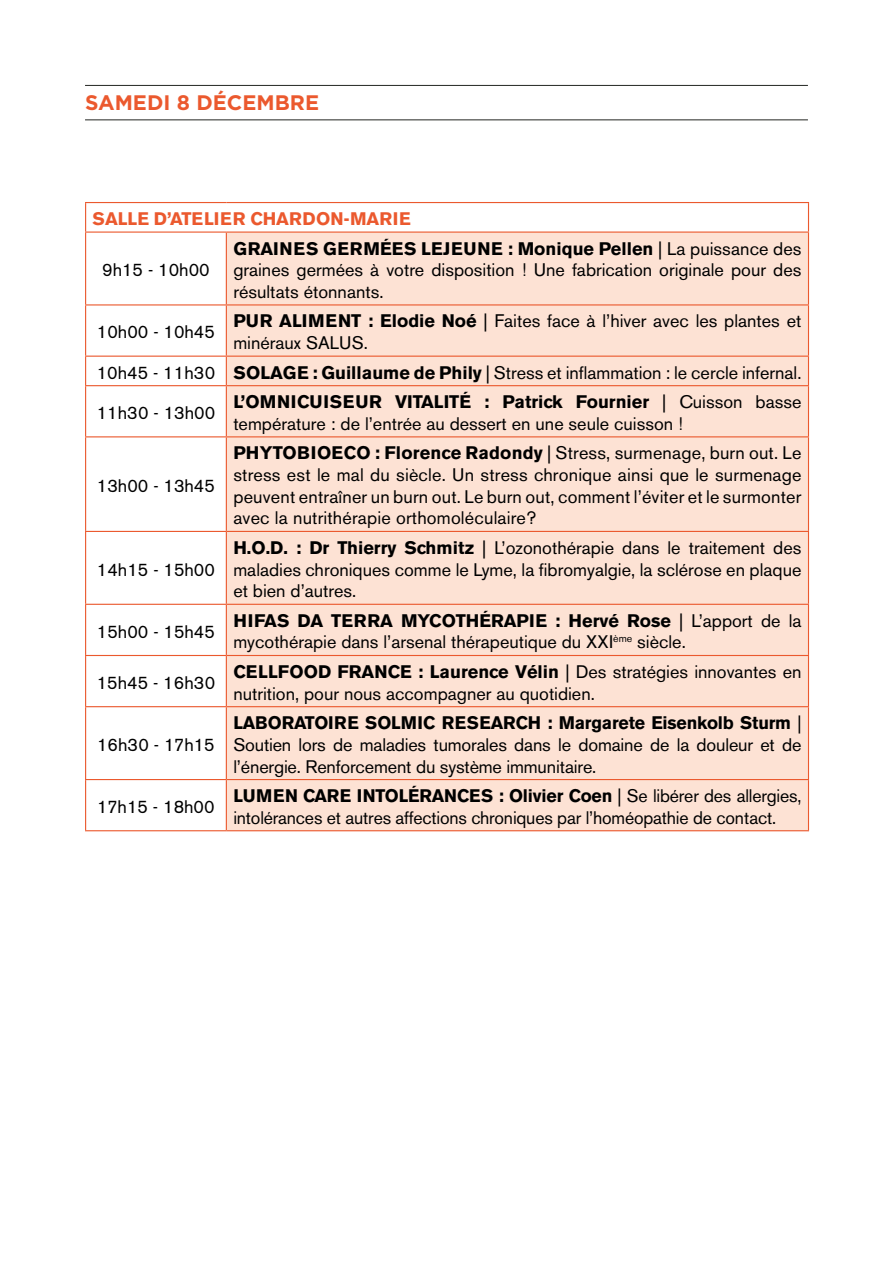
<style>
.page{position:relative;width:893px;height:1263px;background:#fff}
.page>*{position:absolute;margin:0;border:0;box-sizing:border-box;transform-origin:0 0}
.t1{font:700 21px "Gotham";color:#eb592e}
.t2{font:18px/21.6px "Akzidenz Grotesk BE";color:#000}
.t3{font:700 18px "Akzidenz Grotesk BE";color:#eb592e}
.s1{font-weight:700}
</style>
<div class="page">
<hr style="left:85px;top:85px;width:723px;height:1px;background:#232622">
<hr style="left:85px;top:119px;width:723px;height:1px;background:#232622">
<svg style="left:86px;top:203px;width:722px;height:627px"></svg>
<div style="left:227px;top:233px;width:581px;height:597px;background:#fde2d4"></div>
<hr style="left:226px;top:304px;width:583px;height:1px;background:#eb592e">
<hr style="left:226px;top:356px;width:583px;height:1px;background:#eb592e">
<hr style="left:226px;top:385px;width:583px;height:1px;background:#eb592e">
<hr style="left:226px;top:436px;width:583px;height:1px;background:#eb592e">
<hr style="left:226px;top:531px;width:583px;height:1px;background:#eb592e">
<hr style="left:226px;top:604px;width:583px;height:1px;background:#eb592e">
<hr style="left:226px;top:655px;width:583px;height:1px;background:#eb592e">
<hr style="left:226px;top:706px;width:583px;height:1px;background:#eb592e">
<hr style="left:226px;top:779px;width:583px;height:1px;background:#eb592e">
<hr style="left:226px;top:830px;width:583px;height:1px;background:#eb592e">
<hr style="left:85px;top:202px;width:141px;height:1px;background:#eb592e">
<svg style="left:85px;top:203px;width:1px;height:28px"></svg>
<hr style="left:226px;top:202px;width:583px;height:1px;background:#eb592e">
<svg style="left:808px;top:203px;width:1px;height:28px"></svg>
<hr style="left:85px;top:231px;width:141px;height:2px;background:#eb592e">
<hr style="left:85px;top:233px;width:1px;height:71px;background:#eb592e">
<hr style="left:226px;top:231px;width:583px;height:2px;background:#eb592e">
<hr style="left:226px;top:233px;width:1px;height:71px;background:#eb592e">
<hr style="left:808px;top:233px;width:1px;height:71px;background:#eb592e">
<hr style="left:808px;top:305px;width:1px;height:51px;background:#eb592e">
<svg style="left:808px;top:357px;width:1px;height:28px"></svg>
<hr style="left:808px;top:386px;width:1px;height:50px;background:#eb592e">
<hr style="left:808px;top:437px;width:1px;height:94px;background:#eb592e">
<hr style="left:808px;top:532px;width:1px;height:72px;background:#eb592e">
<hr style="left:226px;top:605px;width:1px;height:50px;background:#eb592e">
<hr style="left:808px;top:605px;width:1px;height:50px;background:#eb592e">
<hr style="left:808px;top:656px;width:1px;height:50px;background:#eb592e">
<hr style="left:808px;top:707px;width:1px;height:72px;background:#eb592e">
<hr style="left:808px;top:780px;width:1px;height:50px;background:#eb592e">
<hr style="left:85px;top:304px;width:141px;height:1px;background:#eb592e">
<hr style="left:85px;top:305px;width:1px;height:51px;background:#eb592e">
<hr style="left:226px;top:305px;width:1px;height:51px;background:#eb592e">
<hr style="left:85px;top:356px;width:141px;height:1px;background:#eb592e">
<svg style="left:85px;top:357px;width:1px;height:28px"></svg>
<svg style="left:226px;top:357px;width:1px;height:28px"></svg>
<hr style="left:85px;top:830px;width:141px;height:1px;background:#eb592e">
<hr style="left:85px;top:385px;width:141px;height:1px;background:#eb592e">
<hr style="left:85px;top:386px;width:1px;height:50px;background:#eb592e">
<hr style="left:226px;top:386px;width:1px;height:50px;background:#eb592e">
<hr style="left:85px;top:436px;width:141px;height:1px;background:#eb592e">
<hr style="left:85px;top:437px;width:1px;height:94px;background:#eb592e">
<hr style="left:226px;top:437px;width:1px;height:94px;background:#eb592e">
<hr style="left:85px;top:531px;width:141px;height:1px;background:#eb592e">
<hr style="left:85px;top:532px;width:1px;height:72px;background:#eb592e">
<hr style="left:226px;top:532px;width:1px;height:72px;background:#eb592e">
<hr style="left:85px;top:604px;width:141px;height:1px;background:#eb592e">
<hr style="left:85px;top:605px;width:1px;height:50px;background:#eb592e">
<hr style="left:85px;top:655px;width:141px;height:1px;background:#eb592e">
<hr style="left:85px;top:656px;width:1px;height:50px;background:#eb592e">
<hr style="left:226px;top:656px;width:1px;height:50px;background:#eb592e">
<hr style="left:85px;top:706px;width:141px;height:1px;background:#eb592e">
<hr style="left:85px;top:707px;width:1px;height:72px;background:#eb592e">
<hr style="left:226px;top:707px;width:1px;height:72px;background:#eb592e">
<hr style="left:85px;top:779px;width:141px;height:1px;background:#eb592e">
<hr style="left:85px;top:780px;width:1px;height:50px;background:#eb592e">
<hr style="left:226px;top:780px;width:1px;height:50px;background:#eb592e">
<p class="t1" style="left:85px;top:90px;width:236px">SAMEDI 8 DÉCEMBRE</p>
<p class="t3" style="left:93px;top:208px;width:320px">SALLE D’ATELIER CHARDON-MARIE</p>
<p class="t2" style="left:102px;top:259px;width:109px">9h15 - 10h00</p>
<p class="t2" style="left:233px;top:238px;width:570px;text-align:justify"><span class="s1">GRAINES GERMÉES LEJEUNE : Monique Pellen</span> | La puissance des graines germées à votre disposition ! Une fabrication originale pour des résultats étonnants.</p>
<p class="t2" style="left:97px;top:321px;width:120px">10h00 - 10h45</p>
<p class="t2" style="left:233px;top:310px;width:569px"><span class="s1">PUR ALIMENT : Elodie Noé</span> | Faites face à l’hiver avec les plantes et minéraux SALUS.</p>
<p class="t2" style="left:97px;top:362px;width:120px">10h45 - 11h30</p>
<p class="t2" style="left:233px;top:362px;width:570px"><span class="s1">SOLAGE : Guillaume de Phily</span> | Stress et inflammation : le cercle infernal.</p>
<p class="t2" style="left:97px;top:402px;width:120px">11h30 - 13h00</p>
<p class="t2" style="left:233px;top:391px;width:570px"><span class="s1">L’OMNICUISEUR VITALITÉ : Patrick Fournier</span> | Cuisson basse température : de l’entrée au dessert en une seule cuisson !</p>
<p class="t2" style="left:97px;top:475px;width:120px">13h00 - 13h45</p>
<p class="t2" style="left:97px;top:558px;width:120px">14h15 - 15h00</p>
<p class="t2" style="left:97px;top:620px;width:120px">15h00 - 15h45</p>
<p class="t2" style="left:233px;top:442px;width:570px;text-align:justify"><span class="s1">PHYTOBIOECO : Florence Radondy</span> | Stress, surmenage, burn out. Le stress est le mal du siècle. Un stress chronique ainsi que le surmenage peuvent entraîner un burn out. Le burn out, comment l’éviter et le surmonter avec la nutrithérapie orthomoléculaire?</p>
<p class="t2" style="left:233px;top:537px;width:570px;text-align:justify"><span class="s1">H.O.D. : Dr Thierry Schmitz</span> | L’ozonothérapie dans le traitement des maladies chroniques comme le Lyme, la fibromyalgie, la sclérose en plaque et bien d’autres.</p>
<p class="t2" style="left:233px;top:610px;width:570px"><span class="s1">HIFAS DA TERRA MYCOTHÉRAPIE : Hervé Rose</span> | L’apport de la mycothérapie dans l’arsenal thérapeutique du XXI<sup>ème</sup> siècle.</p>
<p class="t2" style="left:97px;top:672px;width:120px">15h45 - 16h30</p>
<p class="t2" style="left:233px;top:661px;width:570px"><span class="s1">CELLFOOD FRANCE : Laurence Vélin</span> | Des stratégies innovantes en nutrition, pour nous accompagner au quotidien.</p>
<p class="t2" style="left:97px;top:734px;width:119px">16h30 - 17h15</p>
<p class="t2" style="left:233px;top:712px;width:570px;text-align:justify"><span class="s1">LABORATOIRE SOLMIC RESEARCH : Margarete Eisenkolb Sturm</span> | Soutien lors de maladies tumorales dans le domaine de la douleur et de l’énergie. Renforcement du système immunitaire.</p>
<p class="t2" style="left:97px;top:796px;width:119px">17h15 - 18h00</p>
<p class="t2" style="left:233px;top:785px;width:570px"><span class="s1">LUMEN CARE INTOLÉRANCES : Olivier Coen</span> | Se libérer des allergies, intolérances et autres affections chroniques par l’homéopathie de contact.</p>
</div>
